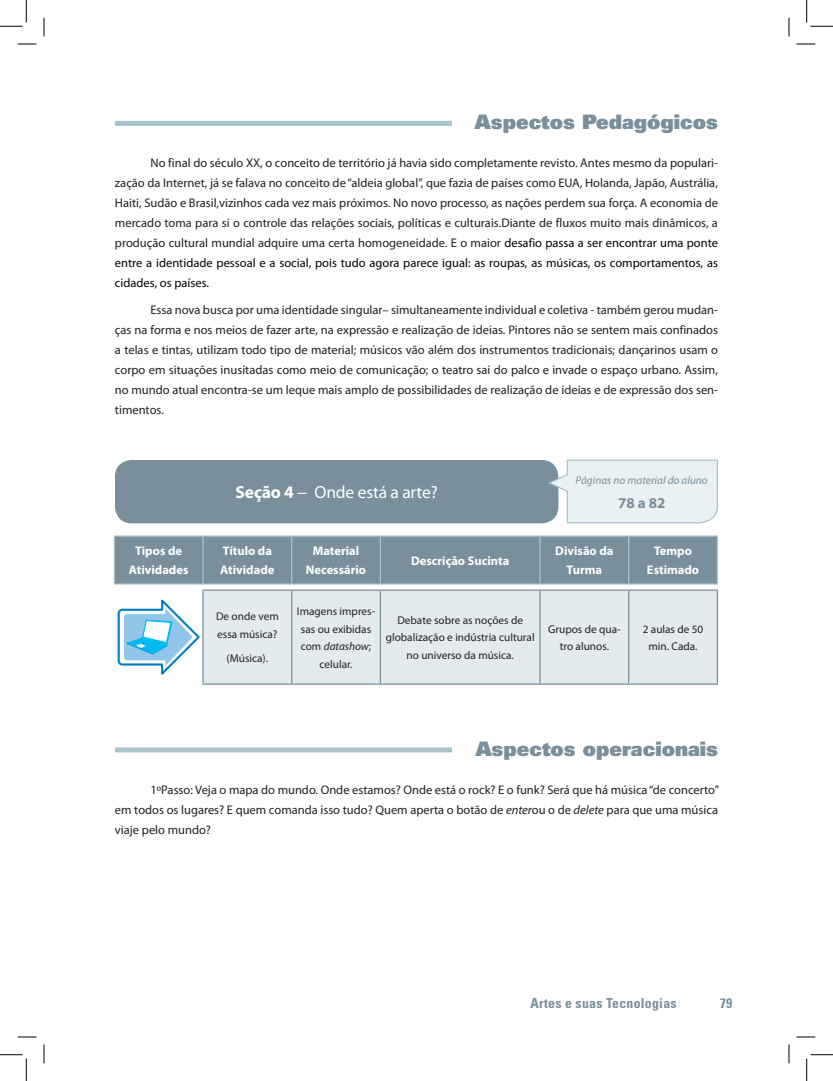
<style>
.page{position:relative;width:833px;height:1081px;background:#fff}
.page>*{position:absolute;margin:0;border:0;box-sizing:border-box;transform-origin:0 0}
.t1{font:20px "Univers LT Std X Black";color:#798f9c}
.t2{font:17.5px "Myriad Pro";letter-spacing:-.01em;color:#fff}
.t3{font:700 15px "Myriad Pro";color:#798f9c}
.t4{font:700 condensed 13.75px "Univers LT Std";letter-spacing:.02em;color:#798f9c}
.t5{font:12.5px/20px "Myriad Pro";color:#231f20;text-align:justify}
.t6{font:700 12.5px/18.8px "Myriad Pro";color:#fff;text-align:center}
.t7{font:11.25px/17.5px "Myriad Pro";color:#231f20;text-align:center}
.t8{font:italic 11.25px "Myriad Pro";color:#798f9c}
.s1{color:#040503}
.s2{font-weight:700}
.s3{font-style:italic}
</style>
<div class="page">
<div style="left:115px;top:121px;width:336px;height:5px;background:#a8c4cc"></div>
<div style="left:115px;top:747px;width:336px;height:5px;background:#a8c4cc"></div>
<div style="left:117px;top:462px;width:438px;height:58px;background:#798f9c;border-radius:14px"></div>
<div style="left:115px;top:460px;width:443px;height:63px;border:5px solid #798f9c;border-radius:14px"></div>
<svg style="left:546px;top:459px;width:172px;height:65px;background:#e2eaed"></svg>
<div style="left:115px;top:536px;width:601px;height:47px;background:#798f9c"></div>
<div style="left:203px;top:590px;width:513px;height:93px;background:#e3ebee"></div>
<hr style="left:114px;top:536px;width:1px;height:47px;background:#a8c4cc">
<hr style="left:114px;top:535px;width:89px;height:1px;background:#a8c4cc">
<hr style="left:114px;top:583px;width:89px;height:1px;background:#a8c4cc">
<hr style="left:202px;top:536px;width:1px;height:47px;background:#a8c4cc">
<hr style="left:203px;top:535px;width:88px;height:1px;background:#a8c4cc">
<hr style="left:203px;top:583px;width:88px;height:1px;background:#a8c4cc">
<hr style="left:291px;top:536px;width:1px;height:47px;background:#a8c4cc">
<hr style="left:291px;top:535px;width:89px;height:1px;background:#a8c4cc">
<hr style="left:291px;top:583px;width:89px;height:1px;background:#a8c4cc">
<hr style="left:379px;top:536px;width:2px;height:47px;background:#a8c4cc">
<hr style="left:380px;top:535px;width:159px;height:1px;background:#a8c4cc">
<hr style="left:380px;top:583px;width:159px;height:1px;background:#a8c4cc">
<hr style="left:539px;top:536px;width:1px;height:47px;background:#a8c4cc">
<hr style="left:539px;top:535px;width:89px;height:1px;background:#a8c4cc">
<hr style="left:539px;top:583px;width:89px;height:1px;background:#a8c4cc">
<hr style="left:627px;top:536px;width:2px;height:47px;background:#a8c4cc">
<hr style="left:716px;top:536px;width:1px;height:47px;background:#a8c4cc">
<hr style="left:628px;top:535px;width:89px;height:1px;background:#a8c4cc">
<hr style="left:628px;top:583px;width:89px;height:1px;background:#a8c4cc">
<hr style="left:202px;top:590px;width:1px;height:93px;background:#798f9c">
<hr style="left:202px;top:589px;width:89px;height:1px;background:#798f9c">
<hr style="left:202px;top:683px;width:89px;height:1px;background:#798f9c">
<hr style="left:291px;top:590px;width:1px;height:93px;background:#798f9c">
<hr style="left:291px;top:589px;width:89px;height:1px;background:#798f9c">
<hr style="left:291px;top:683px;width:89px;height:1px;background:#798f9c">
<hr style="left:379px;top:590px;width:2px;height:93px;background:#798f9c">
<hr style="left:380px;top:589px;width:159px;height:1px;background:#798f9c">
<hr style="left:380px;top:683px;width:159px;height:1px;background:#798f9c">
<hr style="left:539px;top:590px;width:1px;height:93px;background:#798f9c">
<hr style="left:539px;top:589px;width:89px;height:1px;background:#798f9c">
<hr style="left:539px;top:683px;width:89px;height:1px;background:#798f9c">
<hr style="left:627px;top:590px;width:2px;height:93px;background:#798f9c">
<hr style="left:716px;top:590px;width:1px;height:93px;background:#798f9c">
<hr style="left:628px;top:589px;width:89px;height:1px;background:#798f9c">
<hr style="left:628px;top:683px;width:89px;height:1px;background:#798f9c">
<svg style="left:118px;top:599px;width:81px;height:75px"></svg>
<svg style="left:18px;top:43px;width:18px;height:2px"></svg>
<svg style="left:796px;top:43px;width:18px;height:2px"></svg>
<svg style="left:18px;top:1036px;width:18px;height:1px"></svg>
<svg style="left:796px;top:1036px;width:18px;height:1px"></svg>
<svg style="left:43px;top:18px;width:2px;height:18px"></svg>
<svg style="left:43px;top:1044px;width:2px;height:18px"></svg>
<svg style="left:788px;top:18px;width:1px;height:18px"></svg>
<svg style="left:788px;top:1044px;width:1px;height:18px"></svg>
<svg style="left:0;top:0;width:27px;height:27px"></svg>
<svg style="left:0;top:1054px;width:27px;height:26px"></svg>
<svg style="left:806px;top:0;width:26px;height:27px"></svg>
<svg style="left:806px;top:1054px;width:26px;height:26px"></svg>
<h1 class="t1" style="left:474px;top:109px;width:244px">Aspectos Pedagógicos</h1>
<p class="t5" style="left:115px;top:153px;width:604px;text-indent:35px">No final do século XX, o conceito de território já havia sido completamente revisto. Antes mesmo da populari&shy;zação da Internet, já se falava no conceito de “aldeia global”, que fazia de países como EUA, Holanda, Japão, Austrália, Haiti, Sudão e Brasil,vizinhos cada vez mais próximos. No novo processo, as nações perdem sua força. A economia de mercado toma para si o controle das relações sociais, políticas e culturais.Diante de fluxos muito mais dinâmicos, a produção cultural mundial adquire uma certa homogeneidade. E o maior <span class="s1">desafio passa a ser encontrar uma ponte entre a identidade pessoal e a social, pois tudo agora parece igual: as roupas, as músicas, os comportamentos, as cidades, os países.</span></p>
<p class="t5" style="left:115px;top:300px;width:604px;text-indent:35px">Essa nova busca por uma identidade singular– simultaneamente individual e coletiva - também gerou mudan&shy;ças na forma e nos meios de fazer arte, na expressão e realização de ideias. Pintores não se sentem mais confinados a telas e tintas, utilizam todo tipo de material; músicos vão além dos instrumentos tradicionais; dançarinos usam o corpo em situações inusitadas como meio de comunicação; o teatro sai do palco e invade o espaço urbano. Assim, no mundo atual encontra-se um leque mais amplo de possibilidades de realização de ideias e de expressão dos sen&shy;timentos.</p>
<h2 class="t2" style="left:235px;top:481px;width:204px"><span class="s2">Seção 4</span> − Onde está a arte?</h2>
<p class="t8" style="left:575px;top:473px;width:134px">Páginas no material do aluno</p>
<p class="t3" style="left:617px;top:493px;width:49px">78 a 82</p>
<p class="t6" style="left:129px;top:541px;width:61px">Tipos de<br>Atividades</p>
<p class="t6" style="left:220px;top:541px;width:56px;text-align:left">Título da<br>Atividade</p>
<p class="t6" style="left:306px;top:541px;width:62px">Material<br>Necessário</p>
<p class="t6" style="left:411px;top:550px;width:100px">Descrição Sucinta</p>
<p class="t6" style="left:555px;top:541px;width:60px">Divisão da<br>Turma</p>
<p class="t6" style="left:646px;top:541px;width:54px">Tempo<br>Estimado</p>
<p class="t7" style="left:216px;top:607px;width:64px;text-align:left">De onde vem essa música?</p>
<p class="t7" style="left:226px;top:649px;width:43px">(Música).</p>
<p class="t7" style="left:297px;top:602px;width:80px">Imagens impres&shy;sas ou exibidas com <span class="s3">datashow</span>; celular.</p>
<p class="t7" style="left:385px;top:611px;width:150px">Debate sobre as noções de globalização e indústria cultural no universo da música.</p>
<p class="t7" style="left:548px;top:619px;width:74px">Grupos de qua&shy;tro alunos.</p>
<p class="t7" style="left:642px;top:619px;width:62px">2 aulas de 50 min. Cada.</p>
<h1 class="t1" style="left:475px;top:735px;width:244px">Aspectos operacionais</h1>
<p class="t5" style="left:115px;top:779px;width:605px;text-indent:35px">1ºPasso: Veja o mapa do mundo. Onde estamos? Onde está o rock? E o funk? Será que há música “de concerto” em todos os lugares? E quem comanda isso tudo? Quem aperta o botão de <span class="s3">enter</span>ou o de <span class="s3">delete</span> para que uma música viaje pelo mundo?</p>
<p class="t4" style="left:530px;top:994px;width:147px">Artes e suas Tecnologias</p>
<p class="t4" style="left:719px;top:994px;width:14px">79</p>
</div>
